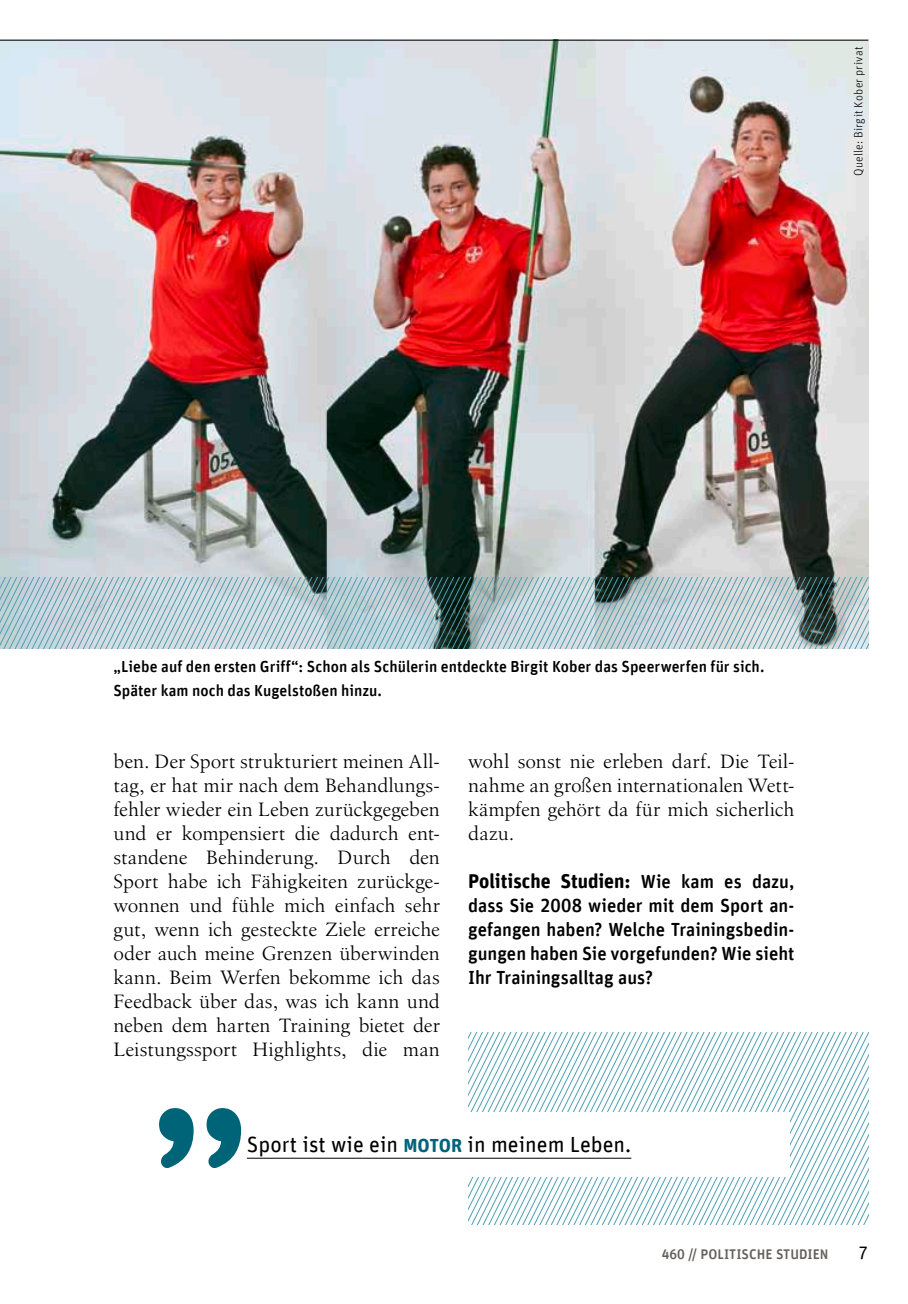
<style>
.page{position:relative;width:908px;height:1304px;background:#fff}
.page>*{position:absolute;margin:0;border:0;box-sizing:border-box;transform-origin:0 0}
.t1{font:500 222.6px "Unit Rounded Offc";color:#006478}
.t2{font:22px "Unit Rounded Offc";color:#000}
.t3{font:20px/24px "Birka";letter-spacing:.005em;color:#000;text-align:justify}
.t4{font:700 20px "Unit Rounded Offc";color:#000}
.t5{font:500 19px/24px "Unit Rounded Offc";color:#000;text-align:justify}
.t6{font:18px "Unit Rounded Offc";color:#000}
.t7{font:500 16px/24px "Unit Rounded Offc";color:#000}
.t8{font:500 14px "Unit Rounded Offc";color:#655f5b}
.t9{font:300 12px "Unit Rounded Offc";letter-spacing:.02em;color:#000}
.s1{font-weight:500;font-size:19px}
.s2{font-weight:700;font-size:19px;color:#006478}
</style>
<div class="page">
<img style="left:0;top:41px;width:867px;height:536px">
<svg style="left:0;top:577px;width:97px;height:71px;background:#b2cad3"></svg>
<svg style="left:97px;top:577px;width:770px;height:71px;background:#a7bdc2"></svg>
<svg style="left:468px;top:1032px;width:399px;height:192px"></svg>
<div style="left:230px;top:1112px;width:559px;height:64px;background:#fff"></div>
<hr style="left:247px;top:1158px;width:384px;height:1px;background:#000">
<hr style="left:0;top:40px;width:867px;height:1px;background:#000">
<p class="t9" style="left:851px;top:176px;width:131px;rotate:-90deg">Quelle: Birgit Kober privat</p>
<p class="t7" style="left:113px;top:655px;width:652px">„Liebe auf den ersten Griff“: Schon als Schülerin entdeckte Birgit Kober das Speerwerfen für sich.<br>Später kam noch das Kugelstoßen hinzu.</p>
<p class="t3" style="left:113px;top:749px;width:328px">ben. Der Sport strukturiert meinen All&shy;tag, er hat mir nach dem Behandlungs&shy;fehler wieder ein Leben zurückgegeben und er kompensiert die dadurch ent&shy;standene Behinderung. Durch den Sport habe ich Fähigkeiten zurückge&shy;wonnen und fühle mich einfach sehr gut, wenn ich gesteckte Ziele erreiche oder auch meine Grenzen überwinden kann. Beim Werfen bekomme ich das Feedback über das, was ich kann und neben dem harten Training bietet der Leistungssport Highlights, die man</p>
<p class="t3" style="left:468px;top:749px;width:327px">wohl sonst nie erleben darf. Die Teil&shy;nahme an großen internationalen Wett&shy;kämpfen gehört da für mich sicherlich dazu.</p>
<p class="t4" style="left:468px;top:869px;width:327px">Politische Studien: <span class="s1">Wie kam es dazu,</span></p>
<p class="t5" style="left:468px;top:894px;width:327px">dass Sie 2008 wieder mit dem Sport an&shy;gefangen haben? Welche Trainingsbedin&shy;gungen haben Sie vorgefunden? Wie sieht Ihr Trainingsalltag aus?</p>
<h1 class="t1" style="left:147px;top:929px;width:108px">„</h1>
<p class="t2" style="left:247px;top:1131px;width:386px">Sport ist wie ein <span class="s2">MOTOR</span> in meinem Leben.</p>
<p class="t8" style="left:661px;top:1246px;width:168px">460 // PoLITISCHE STUDIEN</p>
<p class="t6" style="left:858px;top:1243px;width:11px">7</p>
</div>
